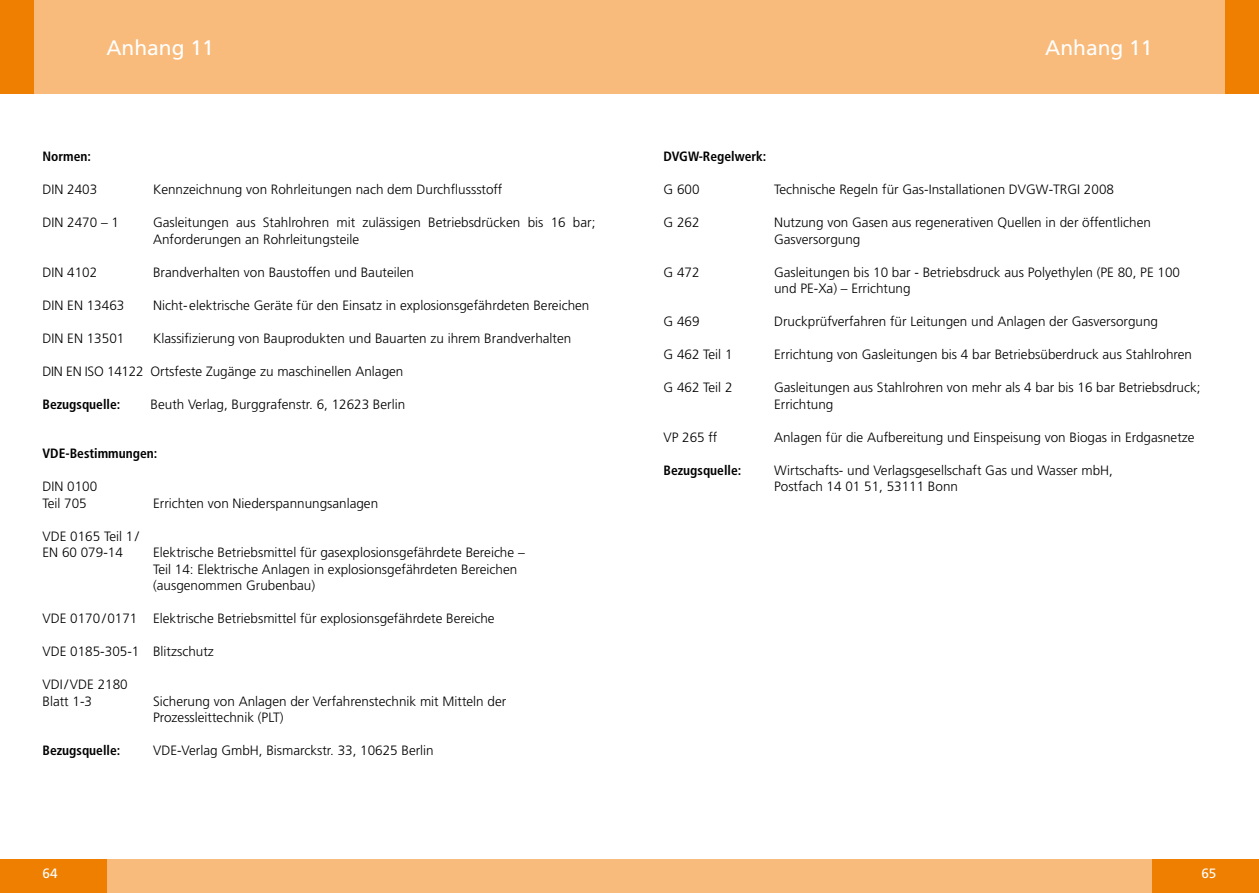
<style>
.page{position:relative;width:1259px;height:893px;background:#fff}
.page>*{position:absolute;margin:0;border:0;box-sizing:border-box;transform-origin:0 0}
.t1{font:21px "Frutiger";color:#fff}
.t2{font:300 13.5px/16.5px "Frutiger";color:#000}
.t3{font:700 condensed 13.5px "Frutiger";color:#000}
.t4{font:13.5px "Frutiger";color:#fff}
</style>
<div class="page">
<div style="left:0;top:859px;width:629px;height:34px;background:#f8bb7c"></div>
<div style="left:0;top:859px;width:106px;height:34px;background:#ee7f00"></div>
<div style="left:0;top:0;width:629px;height:94px;background:#f8bb7c"></div>
<div style="left:0;top:0;width:34px;height:94px;background:#ee7f00"></div>
<div style="left:629px;top:859px;width:630px;height:34px;background:#f8bb7c"></div>
<div style="left:629px;top:0;width:630px;height:94px;background:#f8bb7c"></div>
<div style="left:1152px;top:859px;width:107px;height:34px;background:#ee7f00"></div>
<div style="left:1225px;top:0;width:34px;height:94px;background:#ee7f00"></div>
<h1 class="t1" style="left:106px;top:35px;width:109px">Anhang 11</h1>
<h1 class="t1" style="left:1045px;top:35px;width:109px">Anhang 11</h1>
<p class="t3" style="left:43px;top:148px;width:50px">Normen:</p>
<p class="t2" style="left:43px;top:181px;width:56px">DIN 2403</p>
<p class="t2" style="left:153px;top:181px;width:351px">Kennzeichnung von Rohrleitungen nach dem Durchflussstoff</p>
<p class="t2" style="left:43px;top:214px;width:78px">DIN 2470 – 1</p>
<p class="t2" style="left:153px;top:214px;width:444px">Gasleitungen aus Stahlrohren mit zulässigen Betriebsdrücken bis 16 bar;<br>Anforderungen an Rohrleitungsteile</p>
<p class="t2" style="left:43px;top:264px;width:56px">DIN 4102</p>
<p class="t2" style="left:153px;top:264px;width:262px">Brandverhalten von Baustoffen und Bauteilen</p>
<p class="t2" style="left:43px;top:297px;width:83px">DIN EN 13463</p>
<p class="t2" style="left:153px;top:297px;width:438px">Nicht- elektrische Geräte für den Einsatz in explosionsgefähr-deten Bereichen</p>
<p class="t2" style="left:43px;top:330px;width:83px">DIN EN 13501</p>
<p class="t2" style="left:153px;top:330px;width:420px">Klassifizierung von Bauprodukten und Bauarten zu ihrem Brandverhalten</p>
<p class="t2" style="left:43px;top:363px;width:362px">DIN EN ISO 14122 Ortsfeste Zugänge zu maschinellen Anlagen</p>
<p class="t3" style="left:43px;top:396px;width:79px">Bezugsquelle:</p>
<p class="t2" style="left:151px;top:396px;width:256px">Beuth Verlag, Burggrafenstr. 6, 12623 Berlin</p>
<p class="t3" style="left:43px;top:445px;width:116px">VDE-Bestimmungen:</p>
<p class="t2" style="left:43px;top:478px;width:56px">DIN 0100<br>Teil 705</p>
<p class="t2" style="left:153px;top:495px;width:227px">Errichten von Niederspannungsanlagen</p>
<p class="t2" style="left:43px;top:528px;width:98px">VDE 0165 Teil 1/<br>EN 60 079-14</p>
<p class="t2" style="left:153px;top:544px;width:373px">Elektrische Betriebsmittel für gasexplosionsge-fährdete Bereiche –<br>Teil 14: Elektrische Anlagen in explo-sionsge-fährdeten Bereichen (ausge-nommen Gruben- bau)</p>
<p class="t2" style="left:43px;top:610px;width:454px">VDE 0170/0171 Elektrische Betriebsmittel für explosionsgefährdete Be-reiche</p>
<p class="t2" style="left:43px;top:643px;width:173px">VDE 0185-305-1 Blitzschutz</p>
<p class="t2" style="left:43px;top:676px;width:87px">VDI/VDE 2180<br>Blatt 1-3</p>
<p class="t2" style="left:153px;top:693px;width:355px">Sicherung von Anlagen der Verfahrenstechnik mit Mitteln der<br>Prozessleittechnik (PLT)</p>
<p class="t3" style="left:43px;top:742px;width:79px">Bezugsquelle:</p>
<p class="t2" style="left:153px;top:742px;width:282px">VDE-Verlag GmbH, Bismarckstr. 33, 10625 Berlin</p>
<p class="t3" style="left:663px;top:148px;width:104px">DVGW-Regelwerk:</p>
<p class="t2" style="left:663px;top:181px;width:38px">G 600</p>
<p class="t2" style="left:774px;top:181px;width:341px">Technische Regeln für Gas-Installationen DVGW-TRGI 2008</p>
<p class="t2" style="left:663px;top:214px;width:38px">G 262</p>
<p class="t2" style="left:774px;top:214px;width:378px">Nutzung von Gasen aus regenerativen Quellen in der öffentlichen<br>Gasversorgung</p>
<p class="t2" style="left:663px;top:264px;width:38px">G 472</p>
<p class="t2" style="left:774px;top:264px;width:407px">Gasleitungen bis 10 bar - Betriebsdruck aus Polyethylen (PE 80, PE 100 und PE-Xa) – Errichtung</p>
<p class="t2" style="left:663px;top:313px;width:38px">G 469</p>
<p class="t2" style="left:774px;top:313px;width:385px">Druckprüfverfahren für Leitungen und Anlagen der Gasversorgung</p>
<p class="t2" style="left:663px;top:346px;width:71px">G 462 Teil 1</p>
<p class="t2" style="left:774px;top:346px;width:419px">Errichtung von Gasleitungen bis 4 bar Betriebsüberdruck aus Stahl- rohren</p>
<p class="t2" style="left:663px;top:379px;width:71px">G 462 Teil 2</p>
<p class="t2" style="left:774px;top:379px;width:428px">Gasleitungen aus Stahlrohren von mehr als 4 bar bis 16 bar Betriebs-druck;<br>Errichtung</p>
<p class="t2" style="left:663px;top:429px;width:55px">VP 265 ff</p>
<p class="t2" style="left:774px;top:429px;width:422px">Anlagen für die Aufbereitung und Einspeisung von Biogas in Erdgasnetze</p>
<p class="t3" style="left:663px;top:462px;width:79px">Bezugsquelle:</p>
<p class="t2" style="left:774px;top:462px;width:340px">Wirtschafts- und Verlagsgesellschaft Gas und Wasser mbH,<br>Postfach 14 01 51, 53111 Bonn</p>
<p class="t4" style="left:43px;top:865px;width:8px">64</p>
<p class="t4" style="left:1201px;top:865px;width:8px">65</p>
</div>
